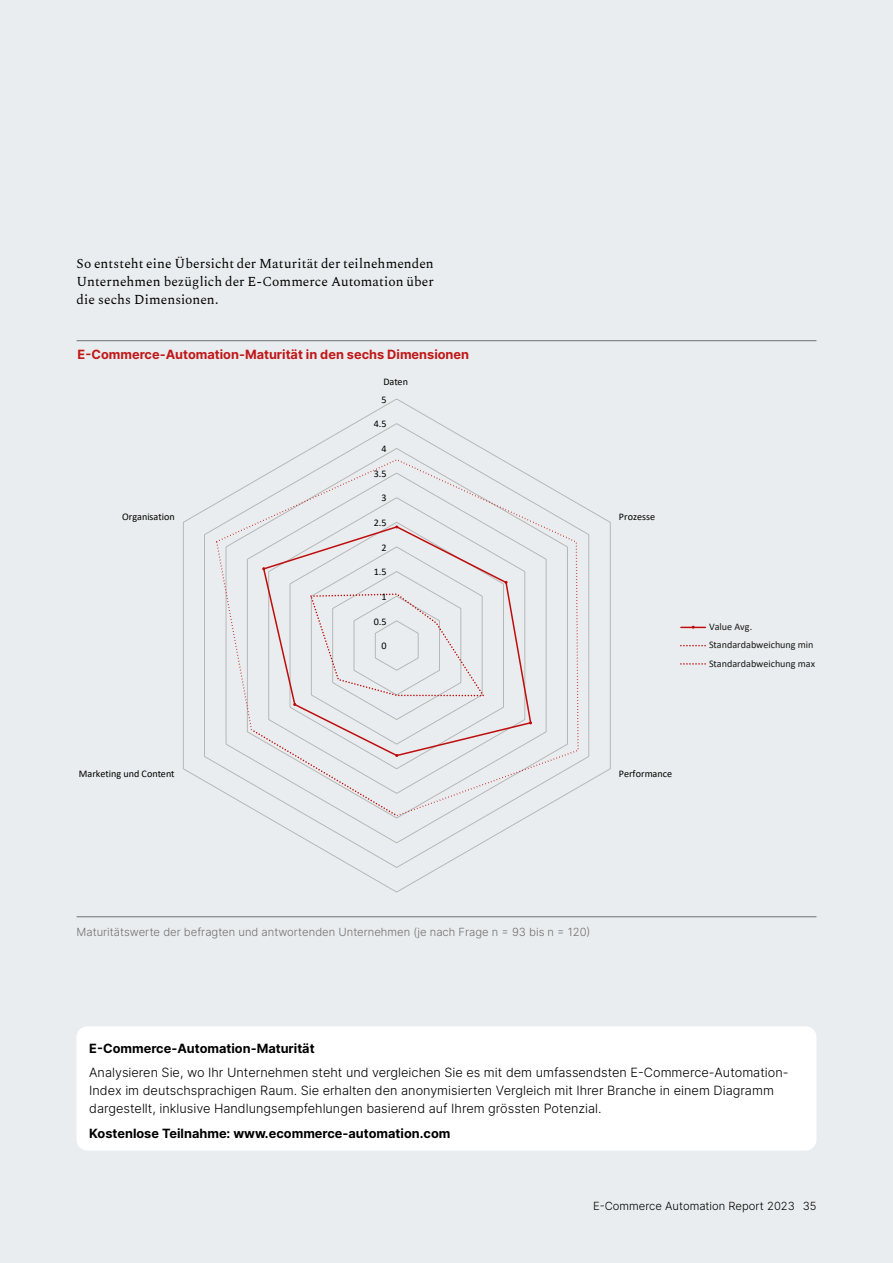
<style>
.page{position:relative;width:893px;height:1263px;background:#eaedef}
.page>*{position:absolute;margin:0;border:0;box-sizing:border-box;transform-origin:0 0}
.t1{font:13.5px/18px "Spectral";color:#000;text-align:justify}
.t2{font:300 12.75px/18px "Inter";color:#000}
.t3{font:700 12.75px "Inter";color:#000}
.t4{font:700 12.75px "Inter";color:#c11718}
.t5{font:300 11.25px "Inter";color:#706f6f}
.t6{font:300 11.25px "Inter";color:#000}
.t7{font:10.05px "Calibri";color:#000}
.t8{font:10.05px/18.3px "Calibri";letter-spacing:-.005em;color:#1a1a1a}
</style>
<div class="page">
<svg style="left:183px;top:398px;width:428px;height:495px"></svg>
<svg style="left:216px;top:460px;width:363px;height:356px"></svg>
<svg style="left:681px;top:626px;width:24px;height:2px"></svg>
<svg style="left:680px;top:645px;width:26px;height:1px"></svg>
<svg style="left:680px;top:663px;width:26px;height:2px"></svg>
<hr style="left:77px;top:340px;width:739px;height:1px;background:#706f6f">
<hr style="left:77px;top:916px;width:739px;height:1px;background:#706f6f">
<div style="left:77px;top:1026px;width:739px;height:124px;background:#fff;border-radius:11px"></div>
<p class="t1" style="left:77px;top:254px;width:359px">So entsteht eine Übersicht der Maturität der teilnehmenden Unternehmen bezüglich der E-Commerce Automation über die sechs Dimensionen.</p>
<p class="t4" style="left:78px;top:345px;width:393px">E-Commerce-Automation-Maturität in den sechs Dimensionen</p>
<p class="t7" style="left:383px;top:374px;width:26px">Daten</p>
<p class="t7" style="left:381px;top:392px;width:7px">5</p>
<p class="t7" style="left:374px;top:417px;width:14px">4.5</p>
<p class="t7" style="left:381px;top:442px;width:7px">4</p>
<p class="t7" style="left:374px;top:466px;width:14px">3.5</p>
<p class="t7" style="left:122px;top:510px;width:54px">Organisation</p>
<p class="t7" style="left:79px;top:766px;width:97px">Marketing und Content</p>
<p class="t7" style="left:381px;top:491px;width:7px">3</p>
<p class="t7" style="left:374px;top:515px;width:14px">2.5</p>
<p class="t7" style="left:381px;top:540px;width:7px">2</p>
<p class="t7" style="left:374px;top:565px;width:14px">1.5</p>
<p class="t7" style="left:381px;top:590px;width:7px">1</p>
<p class="t7" style="left:374px;top:614px;width:14px">0.5</p>
<p class="t7" style="left:381px;top:639px;width:7px">0</p>
<p class="t7" style="left:619px;top:510px;width:38px">Prozesse</p>
<p class="t8" style="left:709px;top:617px;width:108px">Value Avg.<br>Standardabweichung min<br>Standardabweichung max</p>
<p class="t7" style="left:619px;top:766px;width:55px">Performance</p>
<p class="t5" style="left:77px;top:923px;width:515px">Maturitätswerte der befragten und antwortenden Unternehmen (je nach Frage n = 93 bis n = 120)</p>
<p class="t3" style="left:89px;top:1039px;width:227px">E-Commerce-Automation-Maturität</p>
<p class="t2" style="left:89px;top:1063px;width:701px">Analysieren Sie, wo Ihr Unternehmen steht und vergleichen Sie es mit dem umfassendsten E-Commerce-Automation-<br>Index im deutschsprachigen Raum. Sie erhalten den anonymisierten Vergleich mit Ihrer Branche in einem Diagramm dargestellt, inklusive Handlungsempfehlungen basierend auf Ihrem grössten Potenzial.</p>
<p class="t3" style="left:89px;top:1124px;width:363px">Kostenlose Teilnahme: www.ecommerce-automation.com</p>
<p class="t6" style="left:593px;top:1198px;width:225px">E-Commerce Automation Report 2023 35</p>
</div>
